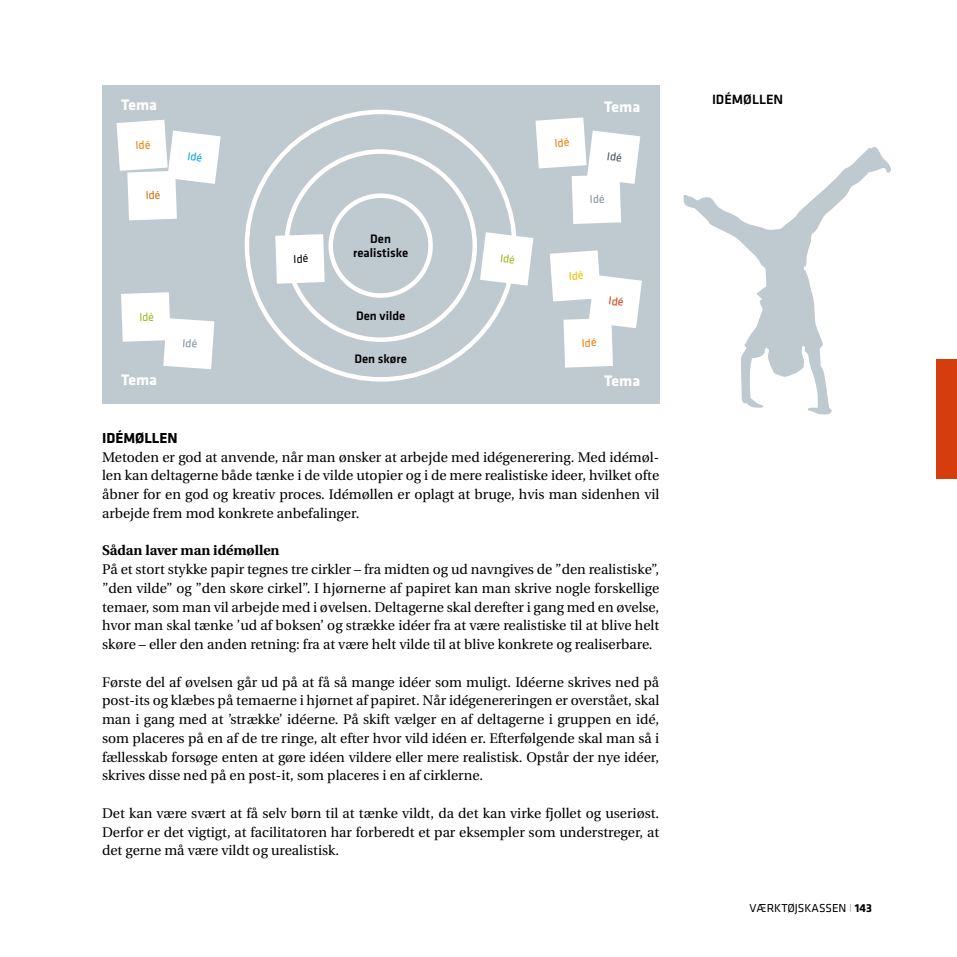
<style>
.page{position:relative;width:957px;height:957px;background:#fff}
.page>*{position:absolute;margin:0;border:0;box-sizing:border-box;transform-origin:0 0}
.t1{font:700 15.75px "Klavika";color:#fff}
.t2{font:700 15px "Klavika";color:#000}
.t3{font:13.95px/18.8px "Utopia";color:#000;text-align:justify}
.t4{font:700 13.95px "Utopia";color:#000}
.t5{font:500 13.95px "Klavika";color:#000}
.t6{font:500 12.75px/14px "Klavika";color:#000;text-align:center}
.t7{font:12px "Klavika";color:#000}
.s1{font-weight:300;color:#9d9d9c}
.s2{font-weight:700}
</style>
<div class="page">
<div style="left:102px;top:85px;width:557px;height:319px;background:#bfc9d0"></div>
<div style="left:328px;top:193px;width:105px;height:105px;border:4px solid #fff;border-radius:50%"></div>
<div style="left:936px;top:359px;width:21px;height:119px;background:#d53d0e"></div>
<svg style="left:683px;top:147px;width:208px;height:267px"></svg>
<svg style="left:480px;top:232px;width:53px;height:54px"></svg>
<svg style="left:117px;top:120px;width:104px;height:100px"></svg>
<svg style="left:275px;top:234px;width:50px;height:50px;background:#f9fafb"></svg>
<svg style="left:535px;top:117px;width:105px;height:107px"></svg>
<svg style="left:550px;top:250px;width:92px;height:117px"></svg>
<svg style="left:121px;top:292px;width:93px;height:77px"></svg>
<p class="t1" style="left:121px;top:97px;width:38px">Tema</p>
<p class="t1" style="left:604px;top:98px;width:38px">Tema</p>
<p class="t6" style="left:353px;top:232px;width:57px">Den realistiske</p>
<p class="t6" style="left:356px;top:309px;width:51px">Den vilde</p>
<p class="t6" style="left:354px;top:352px;width:54px">Den skøre</p>
<p class="t1" style="left:121px;top:371px;width:38px">Tema</p>
<p class="t1" style="left:604px;top:372px;width:38px">Tema</p>
<p class="t2" style="left:102px;top:430px;width:77px">IDÉMØLLEN</p>
<p class="t3" style="left:102px;top:448px;width:559px">Metoden er god at anvende, når man ønsker at arbejde med idégenerering. Med idémøl&shy;len kan deltagerne både tænke i de vilde utopier og i de mere realistiske ideer, hvilket ofte åbner for en god og kreativ proces. Idémøllen er oplagt at bruge, hvis man sidenhen vil arbejde frem mod konkrete anbefalinger.</p>
<p class="t4" style="left:102px;top:542px;width:179px">Sådan laver man idémøllen</p>
<p class="t3" style="left:102px;top:560px;width:559px">På et stort stykke papir tegnes tre cirkler – fra midten og ud navngives de ”den realistiske”, ”den vilde” og ”den skøre cirkel”. I hjørnerne af papiret kan man skrive nogle forskellige temaer, som man vil arbejde med i øvelsen. Deltagerne skal derefter i gang med en øvelse, hvor man skal tænke ’ud af boksen’ og strække idéer fra at være realistiske til at blive helt skøre – eller den anden retning: fra at være helt vilde til at blive konkrete og realiserbare.</p>
<p class="t3" style="left:102px;top:673px;width:559px">Første del af øvelsen går ud på at få så mange idéer som muligt. Idéerne skrives ned på post-its og klæbes på temaerne i hjørnet af papiret. Når idégenereringen er overstået, skal man i gang med at ’strække’ idéerne. På skift vælger en af deltagerne i gruppen en idé, som placeres på en af de tre ringe, alt efter hvor vild idéen er. Efterfølgende skal man så i fællesskab forsøge enten at gøre idéen vildere eller mere realistisk. Opstår der nye idéer, skrives disse ned på en post-it, som placeres i en af cirklerne.</p>
<p class="t3" style="left:102px;top:804px;width:559px">Det kan være svært at få selv børn til at tænke vildt, da det kan virke fjollet og useriøst.<br>Derfor er det vigtigt, at facilitatoren har forberedt et par eksempler som understreger, at det gerne må være vildt og urealistisk.</p>
<p class="t5" style="left:712px;top:91px;width:73px">IDÉMØLLEN</p>
<p class="t7" style="left:749px;top:901px;width:124px">VÆRKTØJSKASSEN <span class="s1">I</span> <span class="s2">143</span></p>
</div>
